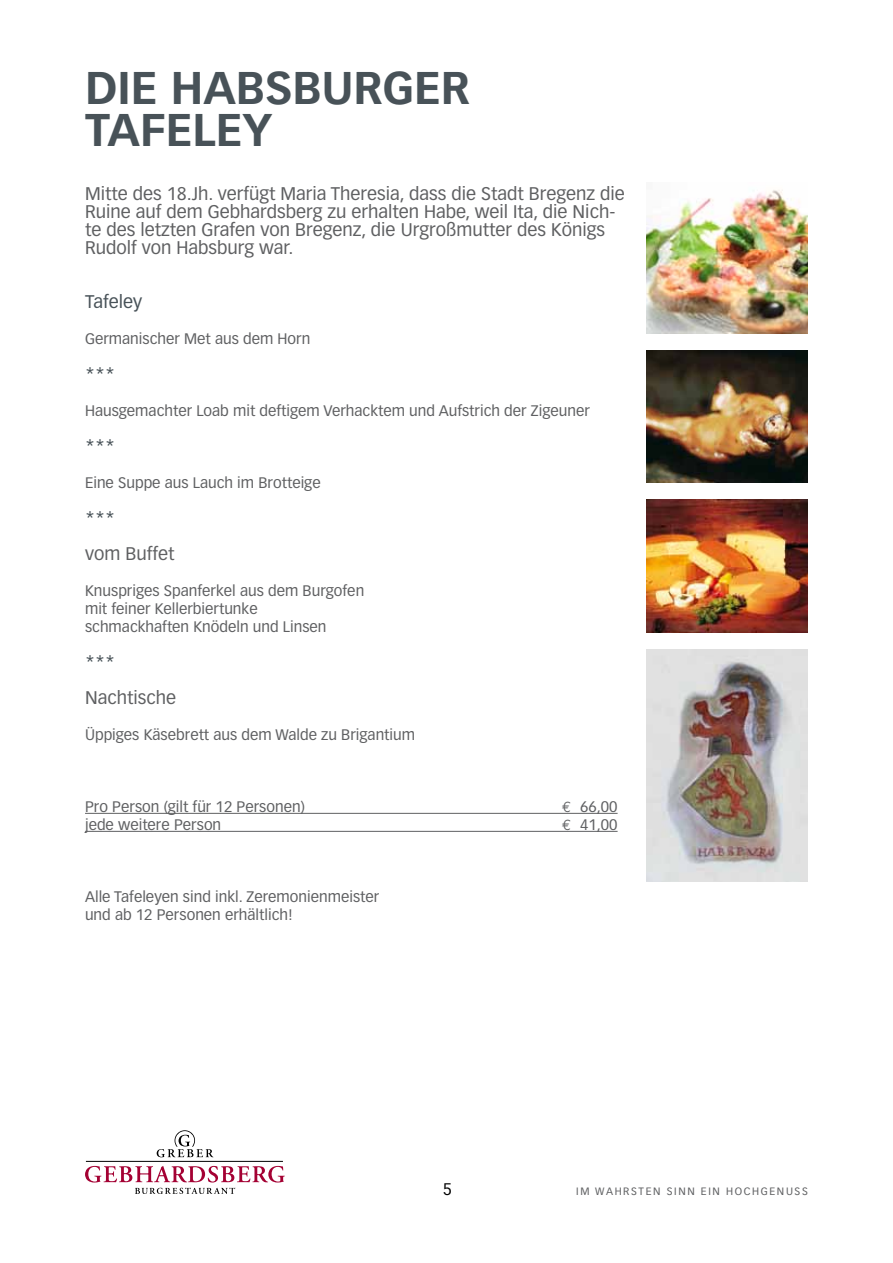
<style>
.page{position:relative;width:893px;height:1263px;background:#fff}
.page>*{position:absolute;margin:0;border:0;box-sizing:border-box;transform-origin:0 0}
.t1{font:700 45px/42px "Vectora LH";color:#485258}
.t2{font:18px/18px "Vectora LH";color:#5f6062}
.t3{font:18px "Vectora LH";color:#485258}
.t4{font:16.5px "Vectora LH";color:#000}
.t5{font:15px/18px "Vectora LH";color:#5f6062}
.t6{font:10.5px "Vectora LH";letter-spacing:.155em;color:#5f6062}
.s1{font-family:"Euro Mono"}
</style>
<div class="page">
<img style="left:646px;top:649px;width:162px;height:232px">
<img style="left:646px;top:190px;width:162px;height:143px">
<img style="left:646px;top:500px;width:162px;height:132px">
<img style="left:646px;top:350px;width:162px;height:133px">
<hr style="left:85px;top:813px;width:533px;height:1px;background:#5f6062">
<hr style="left:85px;top:831px;width:533px;height:1px;background:#5f6062">
<svg style="left:157px;top:1130px;width:56px;height:27px"></svg>
<hr style="left:86px;top:1161px;width:197px;height:1px;background:#000">
<svg style="left:85px;top:1166px;width:200px;height:28px"></svg>
<h1 class="t1" style="left:85px;top:67px;width:267px">DIE HABSBURGER<br>TAFELE</h1>
<h1 class="t1" style="left:243px;top:109px;width:32px">Y</h1>
<p class="t2" style="left:85px;top:185px;width:541px">Mitte des 18.Jh. verfügt Maria Theresia, dass die Stadt Bregenz die Ruine auf dem Gebhardsberg zu erhalten Habe, weil Ita, die Nich&shy;te des letzten Grafen von Bregenz, die Urgroßmutter des Königs Rudolf von Habsburg war.</p>
<p class="t3" style="left:85px;top:291px;width:59px">Tafeley</p>
<p class="t5" style="left:85px;top:330px;width:227px">Germanischer Met aus dem Horn</p>
<p class="t3" style="left:85px;top:363px;width:32px">***</p>
<p class="t5" style="left:85px;top:402px;width:506px">Hausgemachter Loab mit deftigem Verhacktem und Aufstrich der Zigeuner</p>
<p class="t3" style="left:85px;top:435px;width:32px">***</p>
<p class="t5" style="left:85px;top:474px;width:237px">Eine Suppe aus Lauch im Brotteige</p>
<p class="t3" style="left:85px;top:507px;width:32px">***</p>
<p class="t2" style="left:85px;top:545px;width:91px">vom Buffet</p>
<p class="t5" style="left:85px;top:582px;width:281px">Knuspriges Spanferkel aus dem Burgofen mit feiner Kellerbiertunke schmackhaften Knödeln und Linsen</p>
<p class="t3" style="left:85px;top:651px;width:32px">***</p>
<p class="t2" style="left:85px;top:689px;width:93px">Nachtische</p>
<p class="t5" style="left:85px;top:726px;width:332px">Üppiges Käsebrett aus dem Walde zu Brigantium</p>
<p class="t5" style="left:85px;top:798px;width:221px">Pro Person (gilt für 12 Personen)</p>
<p class="t5" style="left:562px;top:798px;width:57px"><span class="s1">e</span> 66,00</p>
<p class="t5" style="left:85px;top:816px;width:138px">jede weitere Person</p>
<p class="t5" style="left:562px;top:816px;width:57px"><span class="s1">e</span> 41,00</p>
<p class="t5" style="left:85px;top:888px;width:296px">Alle Tafeleyen sind inkl. Zeremonienmeister und ab 12 Personen erhältlich!</p>
<p class="t4" style="left:443px;top:1179px;width:11px">5</p>
<p class="t6" style="left:576px;top:1185px;width:233px">IM WAHRSTEN SINN EIN HOCHGENUSS</p>
</div>
